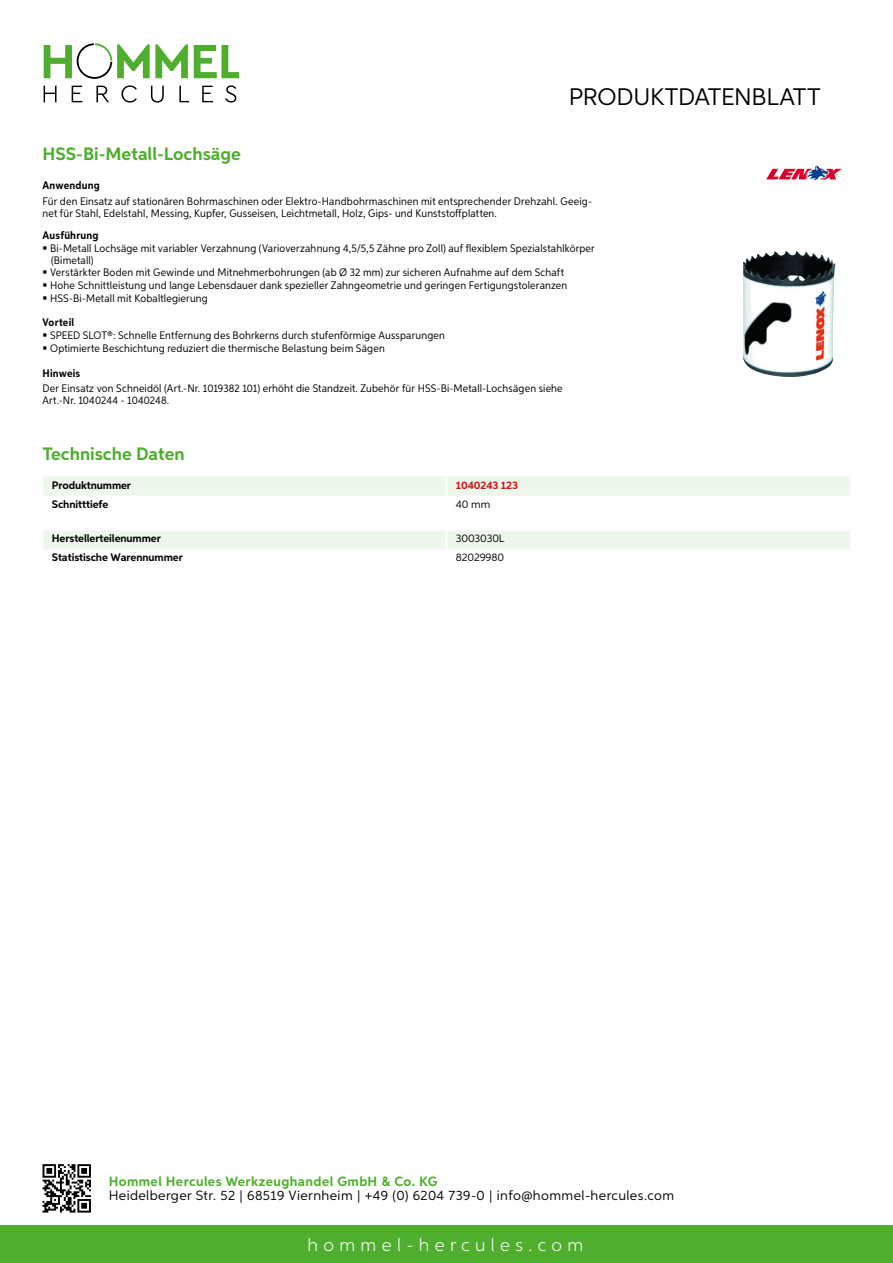
<style>
.page{position:relative;width:893px;height:1263px;background:#fff}
.page>*{position:absolute;margin:0;border:0;box-sizing:border-box;transform-origin:0 0}
.t1{font:24px "Aspira";letter-spacing:-.01em;color:#000}
.t2{font:700 18px "Aspira";color:#50ae2f}
.t3{font:300 18px "Aspira";letter-spacing:.3em;color:#fff}
.t4{font:13.5px "Aspira";letter-spacing:.03em;color:#000}
.t5{font:700 13.5px "Aspira";letter-spacing:.03em;color:#50ae2f}
.t6{font:10.95px/12.6px "Aspira Nar";letter-spacing:.015em;color:#000}
.t7{font:700 10.95px "Aspira";letter-spacing:-.01em;color:#000}
.t8{font:700 10.95px "Aspira Nar";letter-spacing:.02em;color:#000}
.t9{font:10.95px "Aspira";letter-spacing:-.01em;color:#000}
.t10{font:700 10.95px "Aspira";letter-spacing:-.01em;color:#cd1013}
</style>
<div class="page">
<div style="left:0;top:1226px;width:893px;height:37px;background:#50ae2f"></div>
<svg style="left:43px;top:1164px;width:48px;height:48px"></svg>
<svg style="left:194px;top:45px;width:45px;height:33px"></svg>
<svg style="left:44px;top:43px;width:144px;height:36px"></svg>
<svg style="left:44px;top:86px;width:13px;height:16px"></svg>
<svg style="left:72px;top:86px;width:10px;height:16px"></svg>
<svg style="left:96px;top:86px;width:13px;height:16px"></svg>
<svg style="left:121px;top:85px;width:16px;height:18px"></svg>
<svg style="left:151px;top:86px;width:13px;height:17px"></svg>
<svg style="left:179px;top:86px;width:10px;height:16px"></svg>
<svg style="left:202px;top:86px;width:11px;height:16px"></svg>
<svg style="left:225px;top:85px;width:11px;height:18px"></svg>
<div style="left:43px;top:477px;width:807px;height:19px;background:#eef7eb"></div>
<div style="left:43px;top:530px;width:807px;height:19px;background:#eef7eb"></div>
<img style="left:743px;top:250px;width:93px;height:127px">
<svg style="left:766px;top:166px;width:76px;height:14px"></svg>
<h1 class="t1" style="left:569px;top:82px;width:253px">Produktdatenblatt</h1>
<h2 class="t2" style="left:43px;top:142px;width:200px">HSS-Bi-Metall-Lochsäge</h2>
<p class="t8" style="left:43px;top:179px;width:59px">Anwendung</p>
<p class="t6" style="left:43px;top:195px;width:551px;line-height:12px">Für den Einsatz auf stationären Bohrmaschinen oder Elektro-Handbohrmaschinen mit entsprechender Drehzahl. Geeig&shy;net für Stahl, Edelstahl, Messing, Kupfer, Gusseisen, Leichtmetall, Holz, Gips- und Kunststoffplatten.</p>
<p class="t8" style="left:43px;top:228px;width:58px">Ausführung</p>
<p class="t6" style="left:50px;top:241px;width:546px">Bi-Metall Lochsäge mit variabler Verzahnung (Varioverzahnung 4,5/5,5 Zähne pro Zoll) auf flexiblem Spezialstahlkörper (Bimetall)<br>Verstärkter Boden mit Gewinde und Mitnehmerbohrungen (ab Ø 32 mm) zur sicheren Aufnahme auf dem Schaft<br>Hohe Schnittleistung und lange Lebensdauer dank spezieller Zahngeometrie und geringen Fertigungstoleranzen HSS-Bi-Metall mit Kobaltlegierung</p>
<p class="t8" style="left:43px;top:316px;width:33px">Vorteil</p>
<p class="t6" style="left:50px;top:329px;width:396px">SPEED SLOT®: Schnelle Entfernung des Bohrkerns durch stufenförmige Aussparungen<br>Optimierte Beschichtung reduziert die thermische Belastung beim Sägen</p>
<p class="t8" style="left:43px;top:366px;width:39px">Hinweis</p>
<p class="t6" style="left:43px;top:382px;width:522px;line-height:12px">Der Einsatz von Schneidöl (Art.-Nr. 1019382 101) erhöht die Standzeit. Zubehör für HSS-Bi-Metall-Lochsägen siehe<br>Art.-Nr. 1040244 - 1040248.</p>
<h2 class="t2" style="left:43px;top:442px;width:144px">Technische Daten</h2>
<p class="t7" style="left:52px;top:478px;width:81px">Produktnummer</p>
<p class="t10" style="left:456px;top:478px;width:64px">1040243 123</p>
<p class="t7" style="left:52px;top:497px;width:58px">Schnitttiefe</p>
<p class="t9" style="left:456px;top:497px;width:36px">40 mm</p>
<p class="t7" style="left:52px;top:532px;width:111px">Herstellerteilenummer</p>
<p class="t9" style="left:456px;top:532px;width:49px">3003030L</p>
<p class="t7" style="left:52px;top:551px;width:132px">Statistische Warennummer</p>
<p class="t9" style="left:456px;top:551px;width:50px">82029980</p>
<p class="t5" style="left:109px;top:1172px;width:330px">Hommel Hercules Werkzeughandel GmbH &amp; Co. KG</p>
<p class="t4" style="left:109px;top:1187px;width:567px">Heidelberger Str. 52 | 68519 Viernheim | +49 (0) 6204 739-0 | info@hommel-hercules.com</p>
<h2 class="t3" style="left:307px;top:1234px;width:277px">hommel-hercules.com</h2>
</div>
